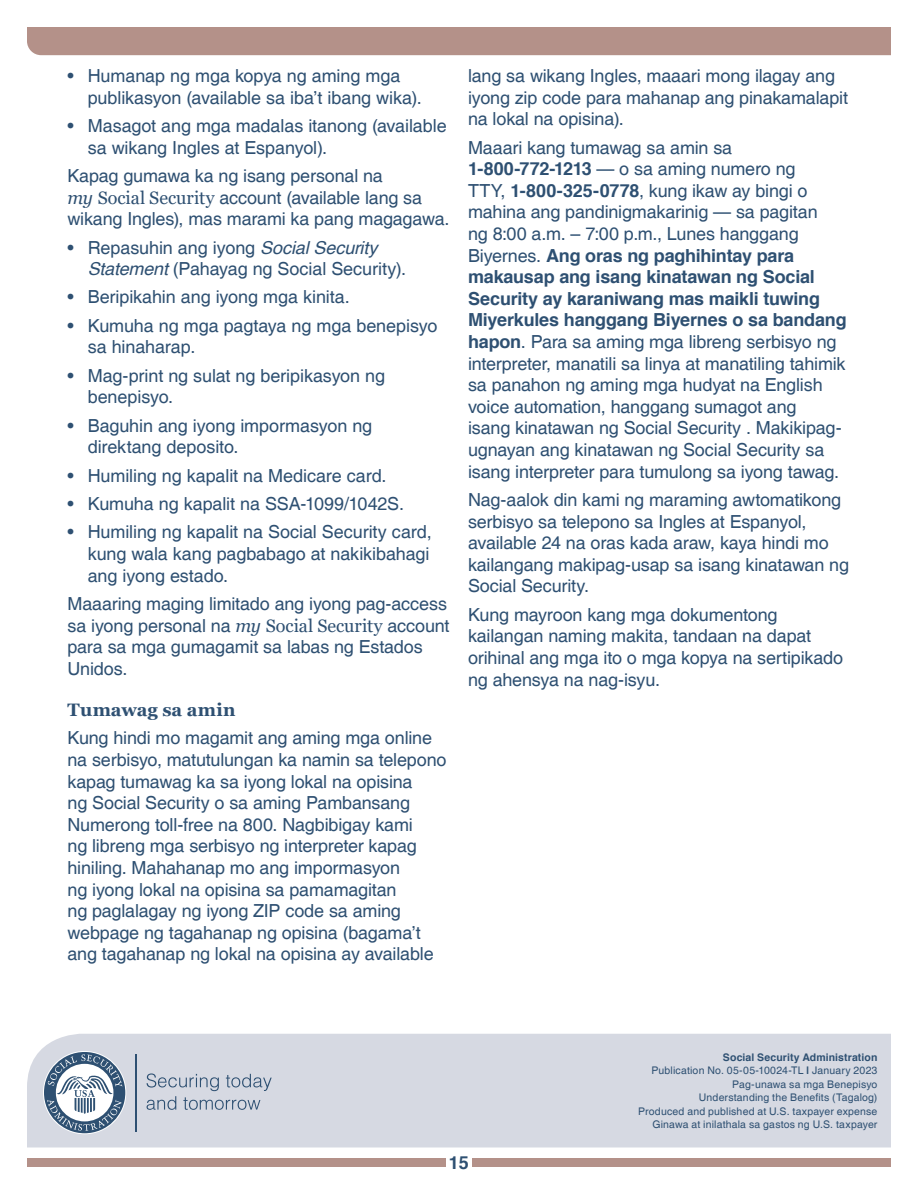
<style>
.page{position:relative;width:918px;height:1188px;background:#fff}
.page>*{position:absolute;margin:0;border:0;box-sizing:border-box;transform-origin:0 0}
.t1{font:18px/21.6px "Helvetica";letter-spacing:-.01em;color:#2e5072}
.t2{font:700 18px "Georgia";letter-spacing:.005em;color:#2e5072}
.t3{font:700 18px "Helvetica";color:#2e5072}
.t4{font:10.5px "Helvetica";letter-spacing:.015em;color:#2e5072}
.t5{font:700 10.5px "Helvetica";letter-spacing:.01em;color:#2e5072}
.s1{font-family:"Georgia";font-style:italic}
.s2{font-family:"Georgia"}
.s3{font-style:italic}
.s4{font-weight:700}
</style>
<div class="page">
<div style="left:27px;top:1159px;width:419px;height:8px;background:#b49189"></div>
<div style="left:472px;top:1159px;width:419px;height:8px;background:#b49189"></div>
<div style="left:27px;top:1034px;width:864px;height:113px;background:#d6d9e2"></div>
<div style="left:27px;top:27px;width:864px;height:28px;background:#b49189"></div>
<svg style="left:147px;top:1073px;width:125px;height:37px;background:#bcc4d0"></svg>
<hr style="left:136px;top:1054px;width:1px;height:77px;background:#2e5072">
<div style="left:44px;top:1052px;width:81px;height:81px;background:#2e5072;border-radius:50%"></div>
<svg style="left:47px;top:1054px;width:75px;height:77px"></svg>
<p class="t1" style="left:88px;top:66px;width:335px;text-indent:-20px">• Humanap ng mga kopya ng aming mga publikasyon (available sa iba’t ibang wika).</p>
<p class="t1" style="left:88px;top:116px;width:360px;text-indent:-20px">• Masagot ang mga madalas itanong (available sa wikang Ingles at Espanyol).</p>
<p class="t1" style="left:67px;top:166px;width:384px">Kapag gumawa ka ng isang personal na<br><span class="s1">my</span> <span class="s2">Social Security</span> account (available lang sa wikang Ingles), mas marami ka pang magagawa.</p>
<p class="t1" style="left:88px;top:237px;width:320px;text-indent:-20px">• Repasuhin ang iyong <span class="s3">Social Security<br>Statement</span> (Pahayag ng Social Security).</p>
<p class="t1" style="left:67px;top:287px;width:284px">• Beripikahin ang iyong mga kinita.</p>
<p class="t1" style="left:88px;top:315px;width:351px;text-indent:-20px">• Kumuha ng mga pagtaya ng mga benepisyo sa hinaharap.</p>
<p class="t1" style="left:88px;top:365px;width:299px;text-indent:-20px">• Mag-print ng sulat ng beripikasyon ng benepisyo.</p>
<p class="t1" style="left:88px;top:415px;width:286px;text-indent:-20px">• Baguhin ang iyong impormasyon ng direktang deposito.</p>
<p class="t1" style="left:67px;top:465px;width:321px">• Humiling ng kapalit na Medicare card.</p>
<p class="t1" style="left:68px;top:494px;width:338px">• Kumuha ng kapalit na SSA-1099/1042S.</p>
<p class="t1" style="left:88px;top:522px;width:345px;text-align:justify;text-indent:-20px">• Humiling ng kapalit na Social Security card, kung wala kang pagbabago at nakikibahagi ang iyong estado.</p>
<p class="t1" style="left:68px;top:593px;width:384px">Maaaring maging limitado ang iyong pag-access sa iyong personal na <span class="s1">my</span> <span class="s2">Social Security</span> account para sa mga gumagamit sa labas ng Estados Unidos.</p>
<h2 class="t2" style="left:68px;top:698px;width:169px">Tumawag sa amin</h2>
<p class="t1" style="left:68px;top:728px;width:381px">Kung hindi mo magamit ang aming mga online na serbisyo, matutulungan ka namin sa telepono kapag tumawag ka sa iyong lokal na opisina<br>ng Social Security o sa aming Pambansang Numerong toll-free na 800. Nagbibigay kami<br>ng libreng mga serbisyo ng interpreter kapag hiniling. Mahahanap mo ang impormasyon<br>ng iyong lokal na opisina sa pamamagitan<br>ng paglalagay ng iyong ZIP code sa aming webpage ng tagahanap ng opisina (bagama’t ang tagahanap ng lokal na opisina ay available</p>
<p class="t1" style="left:468px;top:66px;width:381px">lang sa wikang Ingles, maaari mong ilagay ang iyong zip code para mahanap ang pinakamalapit na lokal na opisina).</p>
<p class="t1" style="left:468px;top:137px;width:380px">Maaari kang tumawag sa amin sa <span class="s4">1-800-772-1213</span> — o sa aming numero ng<br>TTY, <span class="s4">1-800-325-0778</span>, kung ikaw ay bingi o mahina ang pandinigmakarinig — sa pagitan<br>ng 8:00 a.m. – 7:00 p.m., Lunes hanggang Biyernes. <span class="s4">Ang oras ng paghihintay para makausap ang isang kinatawan ng Social Security ay karaniwang mas maikli tuwing Miyerkules hanggang Biyernes o sa bandang hapon</span>. Para sa aming mga libreng serbisyo ng interpreter, manatili sa linya at manatiling tahimik sa panahon ng aming mga hudyat na English voice automation, hanggang sumagot ang<br>isang kinatawan ng Social Security . Makikipag&shy;ugnayan ang kinatawan ng Social Security sa isang interpreter para tumulong sa iyong tawag.</p>
<p class="t1" style="left:468px;top:490px;width:383px">Nag-aalok din kami ng maraming awtomatikong serbisyo sa telepono sa Ingles at Espanyol, available 24 na oras kada araw, kaya hindi mo kailangang makipag-usap sa isang kinatawan ng Social Security.</p>
<p class="t1" style="left:468px;top:604px;width:377px">Kung mayroon kang mga dokumentong kailangan naming makita, tandaan na dapat orihinal ang mga ito o mga kopya na sertipikado ng ahensya na nag-isyu.</p>
<p class="t5" style="left:723px;top:1049px;width:156px">Social Security Administration</p>
<p class="t4" style="left:651px;top:1065px;width:228px">Publication No. 05-05-10024-TL <span class="s4">|</span> January 2023</p>
<p class="t4" style="left:732px;top:1078px;width:147px">Pag-unawa sa mga Benepisyo</p>
<p class="t4" style="left:699px;top:1092px;width:180px">Understanding the Benefits (Tagalog)</p>
<p class="t4" style="left:638px;top:1105px;width:241px">Produced and published at U.S. taxpayer expense</p>
<p class="t4" style="left:652px;top:1119px;width:226px">Ginawa at inilathala sa gastos ng U.S. taxpayer</p>
<p class="t3" style="left:449px;top:1149px;width:22px">15</p>
</div>
